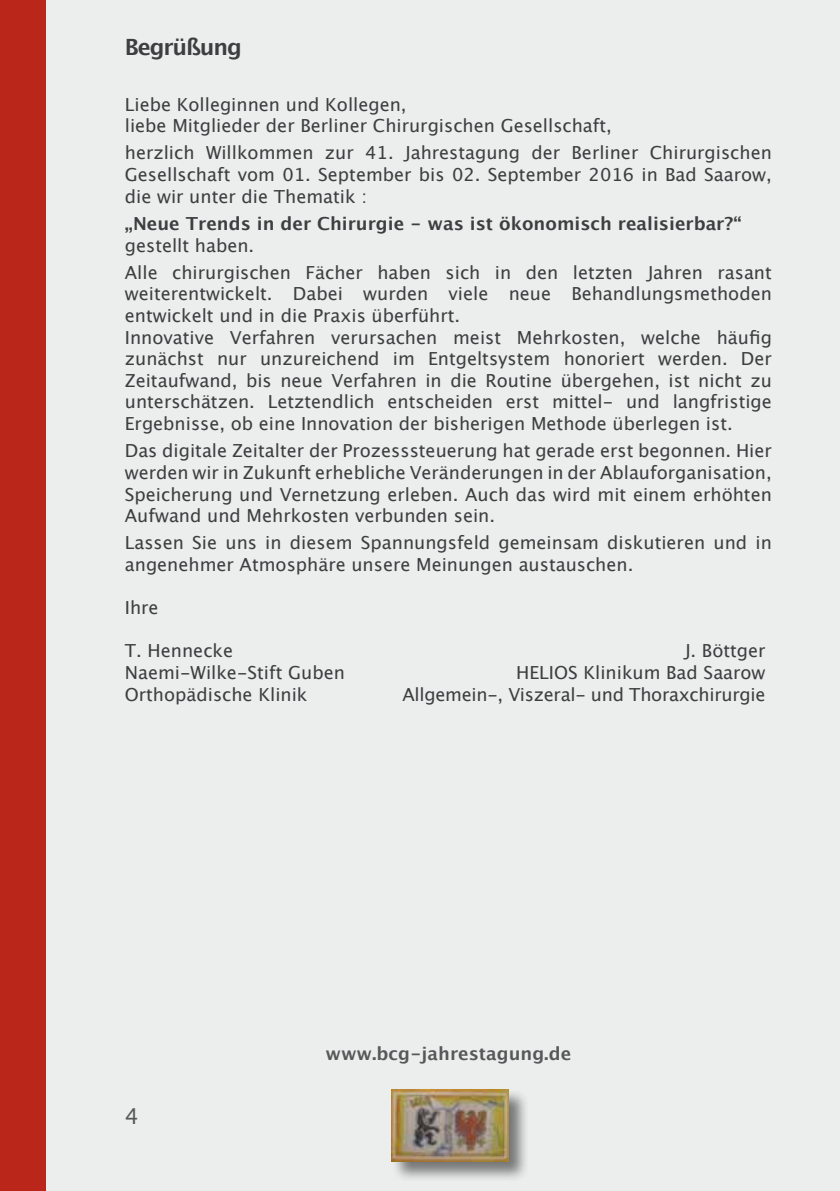
<style>
.page{position:relative;width:840px;height:1191px;background:#fff}
.page>*{position:absolute;margin:0;border:0;box-sizing:border-box;transform-origin:0 0}
.t1{font:700 22.4px "Lucida Grande";letter-spacing:-.05em;color:#3e3d40}
.t2{font:22px "Lucida Grande";color:#58585a}
.t3{font:18px/21.6px "Lucida Grande";color:#3e3d40}
.t4{font:700 18px "Lucida Grande";color:#3e3d40}
.t5{font:700 18px "Lucida Grande";color:#58585a}
</style>
<div class="page">
<div style="left:0;top:0;width:839px;height:1191px;background:#eceded"></div>
<div style="left:390px;top:1088px;width:138px;height:94px;background:#000;opacity:.5"></div>
<img style="left:391px;top:1089px;width:117px;height:72px">
<div style="left:0;top:0;width:45px;height:1191px;background:#bb261a"></div>
<p class="t1" style="left:125px;top:29px;width:118px">Begrüßung</p>
<p class="t3" style="left:125px;top:93px;width:488px">Liebe Kolleginnen und Kollegen,<br>liebe Mitglieder der Berliner Chirurgischen Gesellschaft,</p>
<p class="t3" style="left:125px;top:142px;width:648px;text-align:justify">herzlich Willkommen zur 41. Jahrestagung der Berliner Chirurgischen Gesellschaft vom 01. September bis 02. September 2016 in Bad Saarow, die wir unter die Thematik :</p>
<p class="t4" style="left:125px;top:209px;width:618px">„Neue Trends in der Chirurgie - was ist ökonomisch realisierbar?“</p>
<p class="t3" style="left:125px;top:232px;width:648px;line-height:27.2px">gestellt haben.<br>Alle chirurgischen Fächer haben sich in den letzten Jahren rasant</p>
<p class="t3" style="left:125px;top:283px;width:648px">weiterentwickelt. Dabei wurden viele neue Behandlungsmethoden entwickelt und in die Praxis überführt.<br>Innovative Verfahren verursachen meist Mehrkosten, welche häufig zunächst nur unzureichend im Entgeltsystem honoriert werden. Der Zeitaufwand, bis neue Verfahren in die Routine übergehen, ist nicht zu unterschätzen. Letztendlich entscheiden erst mittel- und langfristige Ergebnisse, ob eine Innovation der bisherigen Methode überlegen ist.</p>
<p class="t3" style="left:125px;top:440px;width:648px;text-align:justify">Das digitale Zeitalter der Prozesssteuerung hat gerade erst begonnen. Hier werden wir in Zukunft erhebliche Veränderungen in der Ablauforganisation, Speicherung und Vernetzung erleben. Auch das wird mit einem erhöhten Aufwand und Mehrkosten verbunden sein.</p>
<p class="t3" style="left:125px;top:532px;width:648px">Lassen Sie uns in diesem Spannungsfeld gemeinsam diskutieren und in angenehmer Atmosphäre unsere Meinungen austauschen.</p>
<p class="t3" style="left:125px;top:597px;width:35px">Ihre</p>
<p class="t3" style="left:125px;top:640px;width:110px">T. Hennecke</p>
<p class="t3" style="left:684px;top:640px;width:82px">J. Böttger</p>
<p class="t3" style="left:125px;top:662px;width:221px">Naemi-Wilke-Stift Guben</p>
<p class="t3" style="left:516px;top:662px;width:251px">HELIOS Klinikum Bad Saarow</p>
<p class="t3" style="left:125px;top:683px;width:184px">Orthopädische Klinik</p>
<p class="t3" style="left:402px;top:683px;width:364px">Allgemein-, Viszeral- und Thoraxchirurgie</p>
<p class="t2" style="left:125px;top:1103px;width:15px">4</p>
<p class="t5" style="left:325px;top:1038px;width:247px">www.bcg-jahrestagung.de</p>
</div>
